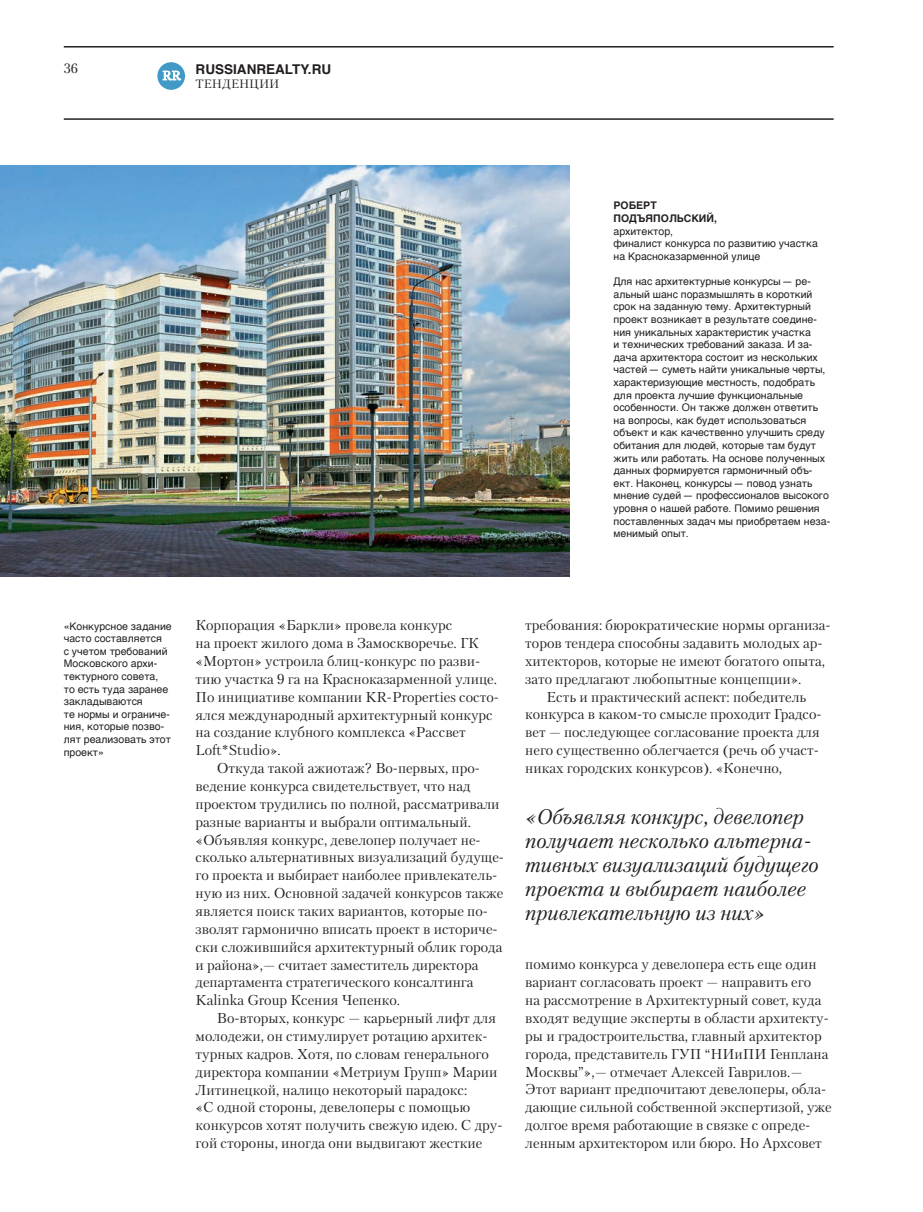
<style>
.page{position:relative;width:923px;height:1212px;background:#fff}
.page>*{position:absolute;margin:0;border:0;box-sizing:border-box;transform-origin:0 0}
.t1{font:italic 21px/24px "Petersburg TF";color:#231f20}
.t2{font:14.25px/17.9px "Petersburg TF";color:#231f20}
.t3{font:700 13.5px "Helvetica TF";color:#231f20}
.t4{font:13.5px "Petersburg TF";color:#231f20}
.t5{font:12.6px "Petersburg TF";color:#fff}
.t6{font:12px "Petersburg TF";color:#231f20}
.t7{font:10.5px/12.6px "Helvetica TF";color:#231f20}
.t8{font:700 10.5px/12.6px "Helvetica TF";color:#231f20}
</style>
<div class="page">
<hr style="left:64px;top:118px;width:769px;height:2px;background:#231f20">
<hr style="left:64px;top:46px;width:769px;height:2px;background:#231f20">
<div style="left:157px;top:62px;width:28px;height:28px;background:#409ac5;border-radius:50%"></div>
<svg style="left:163px;top:71px;width:18px;height:9px"></svg>
<img style="left:0;top:165px;width:570px;height:412px">
<p class="t4" style="left:64px;top:60px;width:16px">36</p>
<p class="t3" style="left:196px;top:58px;width:137px">RUSSIANREALTY.RU</p>
<p class="t6" style="left:196px;top:77px;width:10px">Тенденц</p>
<p class="t6" style="left:259px;top:77px;width:22px">ии</p>
<p class="t5" style="left:162px;top:68px;width:20px">RR</p>
<p class="t8" style="left:613px;top:200px;width:105px">РОБЕРТ<br>ПОДЪЯПОЛЬСКИЙ,</p>
<p class="t7" style="left:613px;top:225px;width:206px">архитектор,<br>финалист конкурса по развитию участка на Красноказарменной улице</p>
<p class="t7" style="left:613px;top:276px;width:218px">Для нас архитектурные конкурсы — ре&shy;альный шанс поразмышлять в короткий срок на заданную тему. Архитектурный проект возникает в результате соедине&shy;ния уникальных характеристик участка<br>и технических требований заказа. И за&shy;дача архитектора состоит из нескольких частей — суметь найти уникальные черты, характеризующие местность, подобрать для проекта лучшие функциональные особенности. Он также должен ответить на вопросы, как будет использоваться объект и как качественно улучшить среду обитания для людей, которые там будут жить или работать. На основе полученных данных формируется гармоничный объ&shy;ект. Наконец, конкурсы — повод узнать мнение судей — профессионалов высокого уровня о нашей работе. Помимо решения поставленных задач мы приобретаем неза&shy;менимый опыт.</p>
<p class="t7" style="left:64px;top:620px;width:109px">«Конкурсное задание часто составляется<br>с учетом требований<br>Московского архи&shy;тектурного совета, то есть туда заранее закладываются<br>те нормы и ограниче&shy;ния, которые позво&shy;лят реализовать этот проект»</p>
<p class="t2" style="left:196px;top:616px;width:305px">Корпорация «Баркли» провела конкурс<br>на проект жилого дома в Замоскворечье. ГК «Мортон» устроила блиц-конкурс по разви&shy;тию участка 9 га на Красноказарменной улице.<br>По инициативе компании KR-Properties состо&shy;ялся международный архитектурный конкурс на создание клубного комплекса «Рассвет Loft*Studio».</p>
<p class="t2" style="left:196px;top:759px;width:310px;text-indent:21px">Откуда такой ажиотаж? Во-первых, про&shy;ведение конкурса свидетельствует, что над проектом трудились по полной, рассматривали разные варианты и выбрали оптимальный. «Объявляя конкурс, девелопер получает не&shy;сколько альтернативных визуализаций будуще&shy;го проекта и выбирает наиболее привлекатель&shy;ную из них. Основной задачей конкурсов также является поиск таких вариантов, которые по&shy;зволят гармонично вписать проект в историче&shy;ски сложившийся архитектурный облик города и района»,— считает заместитель директора департамента стратегического консалтинга Kalinka Group Ксения Чепенко.</p>
<p class="t2" style="left:196px;top:1009px;width:308px;text-indent:21px">Во-вторых, конкурс — карьерный лифт для молодежи, он стимулирует ротацию архитек&shy;турных кадров. Хотя, по словам генерального директора компании «Метриум Групп» Марии Литинецкой, налицо некоторый парадокс:<br>«С одной стороны, девелоперы с помощью конкурсов хотят получить свежую идею. С дру&shy;гой стороны, иногда они выдвигают жесткие</p>
<p class="t2" style="left:525px;top:616px;width:307px">требования: бюрократические нормы организа-</p>
<p class="t2" style="left:525px;top:634px;width:299px">торов тендера способны задавить молодых ар-</p>
<p class="t2" style="left:525px;top:652px;width:301px">хитекторов, которые не имеют богатого опыта,</p>
<p class="t2" style="left:525px;top:669px;width:278px">зато предлагают любопытные концепции».</p>
<p class="t2" style="left:546px;top:687px;width:261px">Есть и практический аспект: победитель</p>
<p class="t2" style="left:525px;top:705px;width:298px">конкурса в каком-то смысле проходит Градсо-</p>
<p class="t2" style="left:525px;top:723px;width:296px">вет — последующее согласование проекта для</p>
<p class="t2" style="left:525px;top:741px;width:295px">него существенно облегчается (речь об участ-</p>
<p class="t2" style="left:525px;top:759px;width:258px">никах городских конкурсов). «Конечно,</p>
<h1 class="t1" style="left:525px;top:803px;width:295px">«Объявляя конкурс, девелопер получает несколько альтерна&shy;тивных визуализаций будущего проекта и выбирает наиболее привлекательную из них»</h1>
<p class="t2" style="left:525px;top:955px;width:308px">помимо конкурса у девелопера есть еще один вариант согласовать проект — направить его<br>на рассмотрение в Архитектурный совет, куда входят ведущие эксперты в области архитекту&shy;ры и градостроительства, главный архитектор города, представитель ГУП “НИиПИ Генплана Москвы”»,— отмечает Алексей Гаврилов.— Этот вариант предпочитают девелоперы, обла&shy;дающие сильной собственной экспертизой, уже долгое время работающие в связке с опреде&shy;ленным архитектором или бюро. Но Архсовет</p>
</div>
